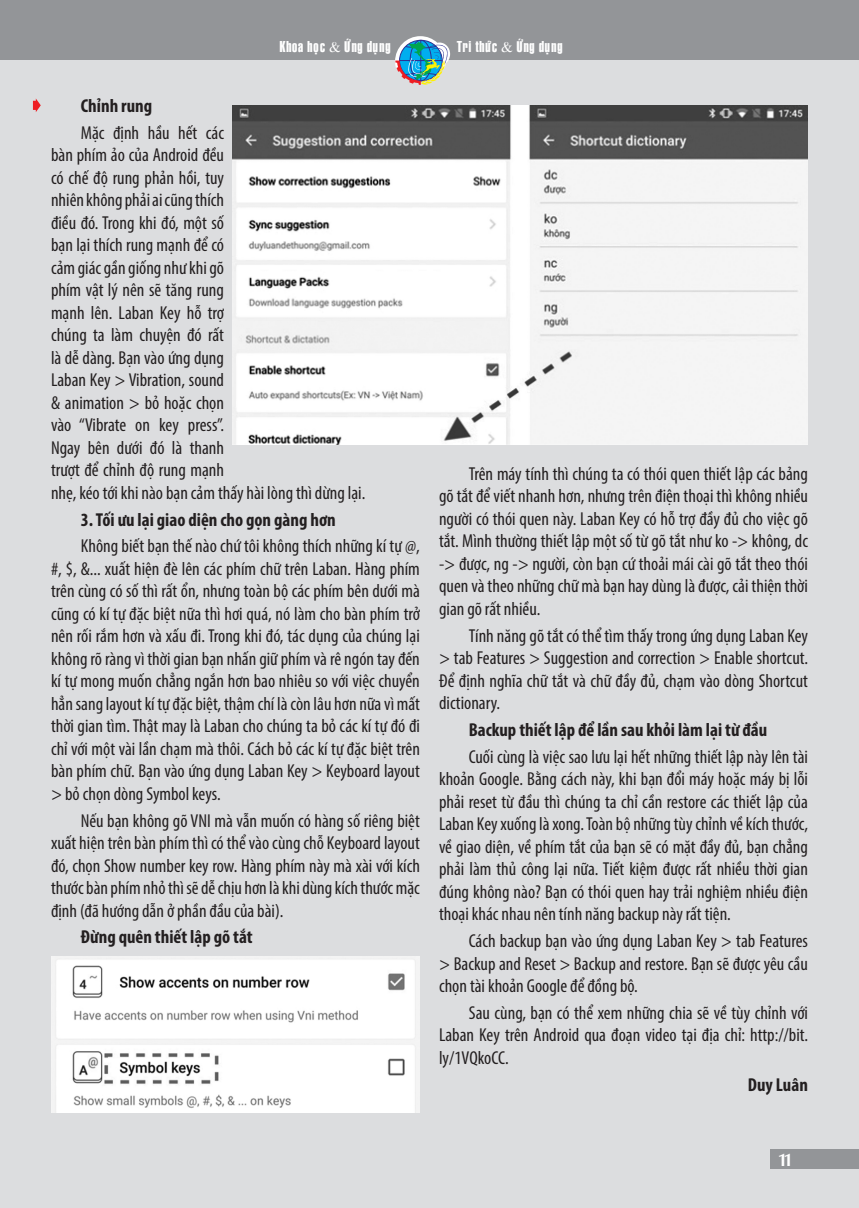
<style>
.page{position:relative;width:859px;height:1208px;background:#fff}
.page>*{position:absolute;margin:0;border:0;box-sizing:border-box;transform-origin:0 0}
.t1{font:condensed 18.75px/22.5px "Myriad Pro";color:#231f20;text-align:justify}
.t2{font:700 condensed 18.75px "Myriad Pro";color:#231f20}
.t3{font:18px "VNI Aptima Bold";color:#fff}
.t4{font:15px "VNI Swiss Condense";color:#fff}
.s1{font-family:"VNI Times"}
</style>
<div class="page">
<div style="left:0;top:58px;width:859px;height:1150px;background:#dcdddf"></div>
<div style="left:770px;top:1149px;width:89px;height:20px;background:#939598"></div>
<div style="left:0;top:0;width:859px;height:60px;background:#939598"></div>
<svg style="left:33px;top:98px;width:8px;height:14px"></svg>
<svg style="left:395px;top:36px;width:55px;height:49px"></svg>
<img style="left:51px;top:956px;width:369px;height:156px">
<img style="left:233px;top:105px;width:574px;height:339px">
<p class="t4" style="left:279px;top:36px;width:113px">Khoa hoïc <span class="s1">&amp;</span> ÖÙng duïng</p>
<p class="t4" style="left:456px;top:35px;width:108px">Tri thöùc <span class="s1">&amp;</span> ÖÙng duïng</p>
<p class="t2" style="left:81px;top:94px;width:73px">Chỉnh rung</p>
<p class="t1" style="left:51px;top:121px;width:316px;text-align:left;text-indent:30px">Mặc định hầu hết các<br>bàn phím ảo của Android đều<br>có chế độ rung phản hồi, tuy<br>nhiên không phải ai cũng thích<br>điều đó. Trong khi đó, một số<br>bạn lại thích rung mạnh để có<br>cảm giác gần giống như khi gõ<br>phím vật lý nên sẽ tăng rung<br>mạnh lên. Laban Key hỗ trợ<br>chúng ta làm chuyện đó rất<br>là dễ dàng. Bạn vào ứng dụng<br>Laban Key &gt; Vibration, sound<br>&amp; animation &gt; bỏ hoặc chọn<br>vào “Vibrate on key press”.<br>Ngay bên dưới đó là thanh<br>trượt để chỉnh độ rung mạnh<br>nhẹ, kéo tới khi nào bạn cảm thấy hài lòng thì dừng lại.</p>
<p class="t2" style="left:81px;top:507px;width:256px">3. Tối ưu lại giao diện cho gọn gàng hơn</p>
<p class="t1" style="left:51px;top:534px;width:370px;text-indent:30px">Không biết bạn thế nào chứ tôi không thích những kí tự @, #, $, &amp;... xuất hiện đè lên các phím chữ trên Laban. Hàng phím trên cùng có số thì rất ổn, nhưng toàn bộ các phím bên dưới mà cũng có kí tự đặc biệt nữa thì hơi quá, nó làm cho bàn phím trở nên rối rắm hơn và xấu đi. Trong khi đó, tác dụng của chúng lại không rõ ràng vì thời gian bạn nhấn giữ phím và rê ngón tay đến kí tự mong muốn chẳng ngắn hơn bao nhiêu so với việc chuyển hẳn sang layout kí tự đặc biệt, thậm chí là còn lâu hơn nữa vì mất thời gian tìm. Thật may là Laban cho chúng ta bỏ các kí tự đó đi chỉ với một vài lần chạm mà thôi. Cách bỏ các kí tự đặc biệt trên bàn phím chữ. Bạn vào ứng dụng Laban Key &gt; Keyboard layout &gt; bỏ chọn dòng Symbol keys.</p>
<p class="t1" style="left:51px;top:809px;width:370px;text-indent:30px">Nếu bạn không gõ VNI mà vẫn muốn có hàng số riêng biệt xuất hiện trên bàn phím thì có thể vào cùng chỗ Keyboard layout đó, chọn Show number key row. Hàng phím này mà xài với kích thước bàn phím nhỏ thì sẽ dễ chịu hơn là khi dùng kích thước mặc định (đã hướng dẫn ở phần đầu của bài).</p>
<p class="t2" style="left:81px;top:925px;width:173px">Đừng quên thiết lập gõ tắt</p>
<p class="t1" style="left:439px;top:462px;width:370px;text-indent:30px">Trên máy tính thì chúng ta có thói quen thiết lập các bảng gõ tắt để viết nhanh hơn, nhưng trên điện thoại thì không nhiều người có thói quen này. Laban Key có hỗ trợ đầy đủ cho việc gõ tắt. Mình thường thiết lập một số từ gõ tắt như ko -&gt; không, dc -&gt; được, ng -&gt; người, còn bạn cứ thoải mái cài gõ tắt theo thói quen và theo những chữ mà bạn hay dùng là được, cải thiện thời gian gõ rất nhiều.</p>
<p class="t1" style="left:439px;top:624px;width:370px;text-indent:30px">Tính năng gõ tắt có thể tìm thấy trong ứng dụng Laban Key &gt; tab Features &gt; Suggestion and correction &gt; Enable shortcut.<br>Để định nghĩa chữ tắt và chữ đầy đủ, chạm vào dòng Shortcut dictionary.</p>
<p class="t2" style="left:469px;top:718px;width:300px">Backup thiết lập để lần sau khỏi làm lại từ đầu</p>
<p class="t1" style="left:439px;top:745px;width:370px;text-indent:30px">Cuối cùng là việc sao lưu lại hết những thiết lập này lên tài khoản Google. Bằng cách này, khi bạn đổi máy hoặc máy bị lỗi phải reset từ đầu thì chúng ta chỉ cần restore các thiết lập của Laban Key xuống là xong. Toàn bộ những tùy chỉnh về kích thước, về giao diện, về phím tắt của bạn sẽ có mặt đầy đủ, bạn chẳng phải làm thủ công lại nữa. Tiết kiệm được rất nhiều thời gian đúng không nào? Bạn có thói quen hay trải nghiệm nhiều điện thoại khác nhau nên tính năng backup này rất tiện.</p>
<p class="t1" style="left:439px;top:929px;width:370px;text-indent:30px">Cách backup bạn vào ứng dụng Laban Key &gt; tab Features &gt; Backup and Reset &gt; Backup and restore. Bạn sẽ được yêu cầu chọn tài khoản Google để đồng bộ.</p>
<p class="t1" style="left:439px;top:1001px;width:370px;text-indent:30px">Sau cùng, bạn có thể xem những chia sẽ về tùy chỉnh với Laban Key trên Android qua đoạn video tại địa chỉ: http://bit. ly/1VQkoCC.</p>
<p class="t2" style="left:748px;top:1072px;width:62px">Duy Luân</p>
<p class="t3" style="left:778px;top:1145px;width:17px">11</p>
</div>
